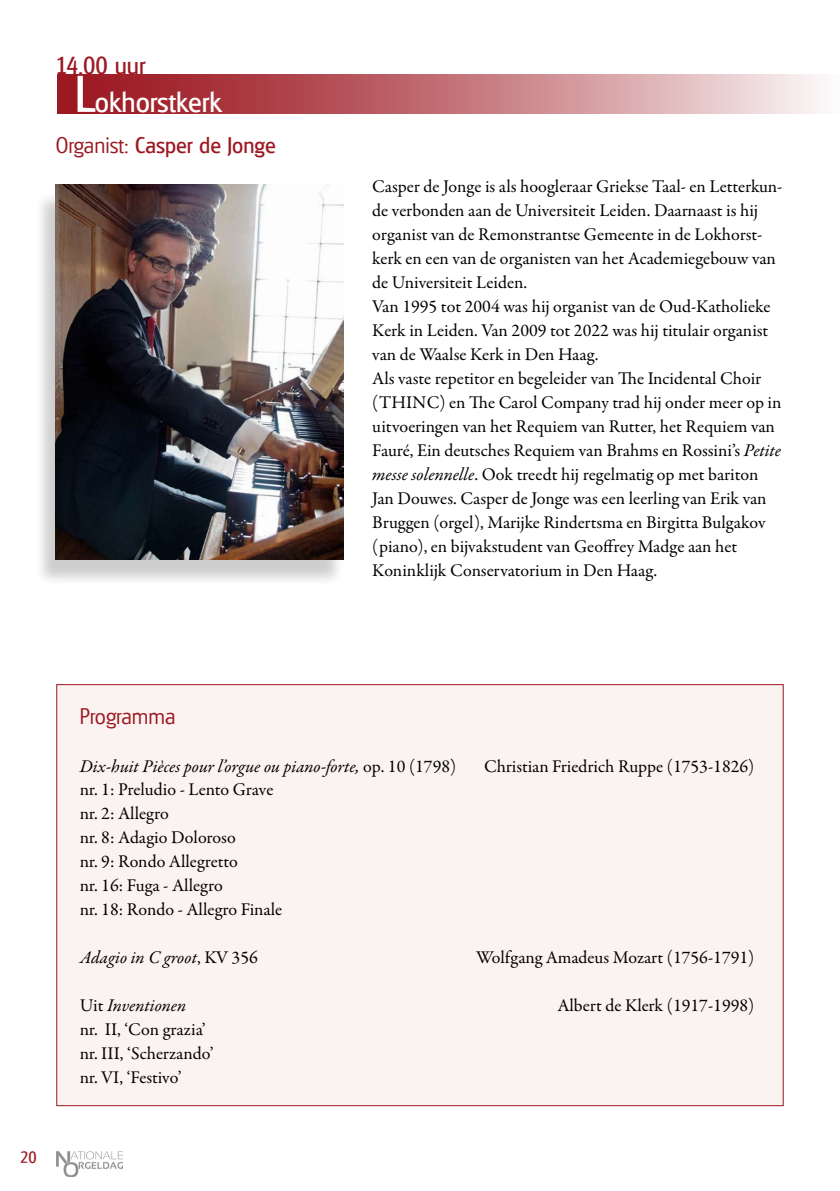
<style>
.page{position:relative;width:840px;height:1191px;background:#fff}
.page>*{position:absolute;margin:0;border:0;box-sizing:border-box;transform-origin:0 0}
.t1{font:28px "Glasgow";color:#fff}
.t2{font:24px "Glasgow";color:#9d1922}
.t3{font:22px "Glasgow";color:#9d1922}
.t4{font:300 22px "Glasgow";color:#9d1922}
.t5{font:18px/24px "Garamond Premr Pro";color:#000}
.t6{font:italic 18px "Garamond Premr Pro";color:#000}
.t7{font:16px "Glasgow";color:#9d1922}
.s1{font-size:50px}
.s2{font-weight:300}
.s3{font-style:italic}
.s4{font-style:normal}
</style>
<div class="page">
<img style="left:57px;top:1151px;width:66px;height:25px">
<svg style="left:58px;top:74px;width:761px;height:39px;background:#c4757a"></svg>
<div style="left:57px;top:684px;width:725px;height:421px;background:#faf3f1"></div>
<div style="left:34px;top:191px;width:311px;height:396px;background:#000;opacity:.2"></div>
<img style="left:55px;top:185px;width:289px;height:374px">
<h2 class="t2" style="left:55px;top:51px;width:92px">14.00 uur</h2>
<h1 class="t1" style="left:75px;top:85px;width:148px"><span class="s1">L</span>okhorstkerk</h1>
<p class="t3" style="left:56px;top:132px;width:221px"><span class="s2">Organist:</span> Casper de Jonge</p>
<p class="t5" style="left:372px;top:175px;width:411px">Casper de Jonge is als hoogleraar Griekse Taal- en Letterkun&shy;de verbonden aan de Universiteit Leiden. Daarnaast is hij organist van de Remonstrantse Gemeente in de Lokhorst&shy;kerk en een van de organisten van het Academiegebouw van de Universiteit Leiden.<br>Van 1995 tot 2004 was hij organist van de Oud-Katholieke Kerk in Leiden. Van 2009 tot 2022 was hij titulair organist van de Waalse Kerk in Den Haag.<br>Als vaste repetitor en begeleider van The Incidental Choir (THINC) en The Carol Company trad hij onder meer op in uitvoeringen van het Requiem van Rutter, het Requiem van Fauré, Ein deutsches Requiem van Brahms en Rossini’s <span class="s3">Petite messe solennelle</span>. Ook treedt hij regelmatig op met bariton Jan Douwes. Casper de Jonge was een leerling van Erik van Bruggen (orgel), Marijke Rindertsma en Birgitta Bulgakov (piano), en bijvakstudent van Geoffrey Madge aan het Koninklijk Conservatorium in Den Haag.</p>
<p class="t7" style="left:20px;top:1147px;width:18px">20</p>
<p class="t4" style="left:80px;top:702px;width:97px">Programma</p>
<p class="t6" style="left:80px;top:754px;width:378px">Dix-huit Pièces pour l’orgue ou piano-forte, <span class="s4">op. 10 (1798)</span></p>
<p class="t5" style="left:484px;top:754px;width:271px">Christian Friedrich Ruppe (1753-1826)</p>
<p class="t5" style="left:80px;top:778px;width:204px">nr. 1: Preludio - Lento Grave nr. 2: Allegro<br>nr. 8: Adagio Doloroso<br>nr. 9: Rondo Allegretto<br>nr. 16: Fuga - Allegro<br>nr. 18: Rondo - Allegro Finale</p>
<p class="t6" style="left:80px;top:946px;width:179px">Adagio in C groot<span class="s4">, KV 356</span></p>
<p class="t5" style="left:476px;top:945px;width:279px">Wolfgang Amadeus Mozart (1756-1791)</p>
<p class="t6" style="left:80px;top:993px;width:108px"><span class="s4">Uit</span> Inventionen</p>
<p class="t5" style="left:557px;top:993px;width:198px">Albert de Klerk (1917-1998)</p>
<p class="t5" style="left:80px;top:1017px;width:135px">nr. II, ‘Con grazia’ nr. III, ‘Scherzando’ nr. VI, ‘Festivo’</p>
</div>
